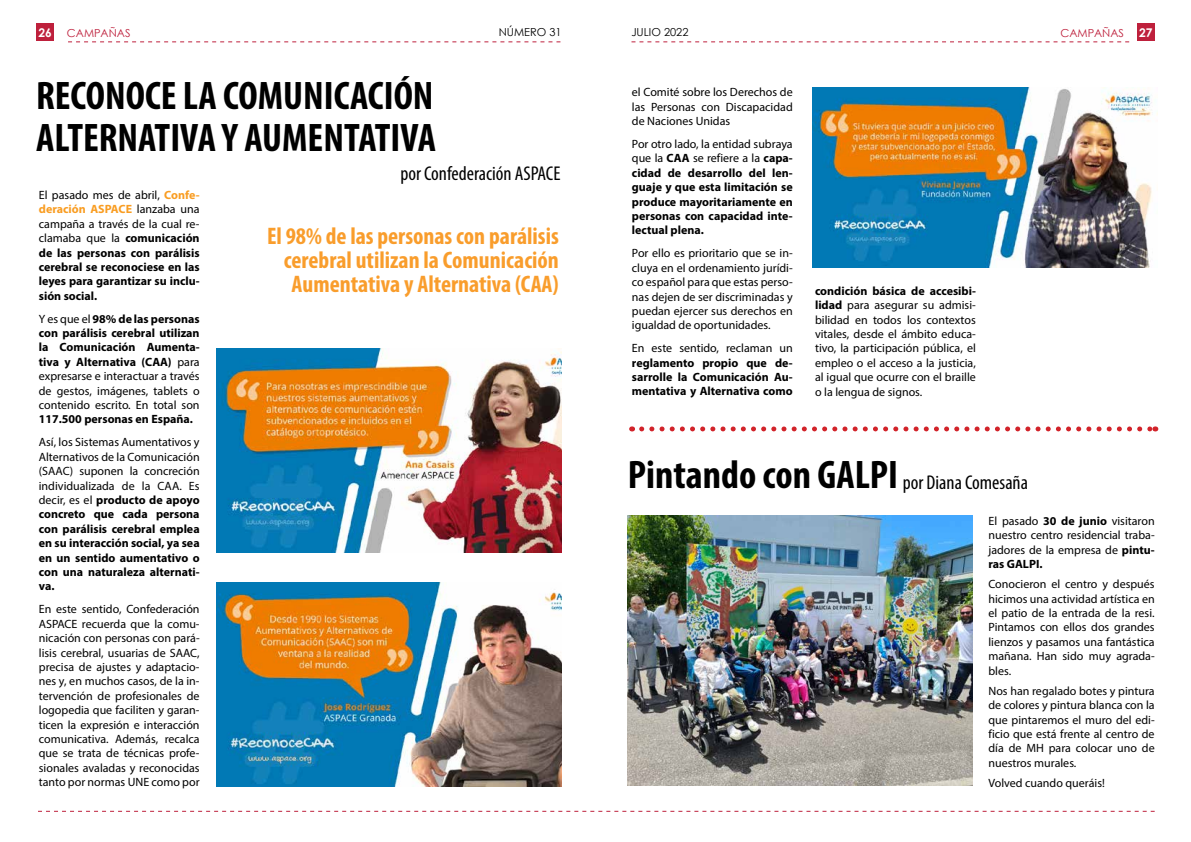
<style>
.page{position:relative;width:1191px;height:842px;background:#fff}
.page>*{position:absolute;margin:0;border:0;box-sizing:border-box;transform-origin:0 0}
.t1{font:700 condensed 40px/42px "Myriad Pro";color:#000}
.t2{font:700 condensed 24px/24px "Myriad Pro";color:#f99d2c;text-align:right}
.t3{font:condensed 20px "Myriad Pro";color:#000}
.t4{font:12px/14.4px "Myriad Pro";color:#000;text-align:justify}
.t5{font:700 12px/14.4px "Myriad Pro";color:#000;text-align:justify}
.t6{font:700 12px "Century Gothic";color:#fff}
.t7{font:11px "Century Gothic";color:#000}
.t8{font:11px "Century Gothic";color:#be203c}
.s1{font-weight:400}
.s2{color:#f99d22}
.s3{font-weight:700}
.s4{font-weight:400;font-size:20px}
</style>
<div class="page">
<svg style="left:38px;top:811px;width:1116px;height:1px"></svg>
<svg style="left:68px;top:41px;width:492px;height:1px"></svg>
<svg style="left:631px;top:41px;width:498px;height:1px"></svg>
<div style="left:36px;top:23px;width:18px;height:18px;background:#be203c"></div>
<div style="left:1137px;top:23px;width:17px;height:18px;background:#be203c"></div>
<img style="left:217px;top:349px;width:344px;height:204px">
<img style="left:217px;top:582px;width:344px;height:205px">
<img style="left:812px;top:87px;width:340px;height:181px">
<img style="left:628px;top:516px;width:344px;height:270px">
<svg style="left:641px;top:426px;width:514px;height:5px"></svg>
<p class="t6" style="left:38px;top:23px;width:15px">26</p>
<p class="t8" style="left:67px;top:25px;width:65px">CAMPAÑAS</p>
<p class="t7" style="left:499px;top:25px;width:64px">NÚMERO 31</p>
<p class="t7" style="left:631px;top:24px;width:59px">JULIO 2022</p>
<p class="t8" style="left:1060px;top:25px;width:65px">CAMPAÑAS</p>
<p class="t6" style="left:1139px;top:23px;width:15px">27</p>
<h1 class="t1" style="left:36px;top:74px;width:401px">RECONOCE LA COMUNICACIÓN<br>ALTERNATIVA Y AUMENTATIVA</h1>
<p class="t5" style="left:39px;top:187px;width:162px"><span class="s1">El pasado mes de abril,</span> <span class="s2">Confe&shy;deración ASPACE</span> <span class="s1">lanzaba una campaña a través de la cual re&shy;clamaba que la</span> comunicación de las personas con parálisis cerebral se reconociese en las leyes para garantizar su inclu&shy;sión social.</p>
<p class="t4" style="left:39px;top:311px;width:162px">Y es que el <span class="s3">98% de las personas con parálisis cerebral utilizan la Comunicación Aumenta&shy;tiva y Alternativa (CAA)</span> para expresarse e interactuar a través de gestos, imágenes, tablets o contenido escrito. En total son</p>
<p class="t5" style="left:39px;top:412px;width:156px">117.500 personas en España.</p>
<p class="t5" style="left:39px;top:435px;width:162px"><span class="s1">Así, los Sistemas Aumentativos y Alternativos de la Comunicación (SAAC) suponen la concreción individualizada de la CAA. Es decir, es el</span> producto de apoyo concreto que cada persona con parálisis cerebral emplea en su interacción social, ya sea en un sentido aumentativo o con una naturaleza alternati&shy;va.</p>
<p class="t4" style="left:39px;top:602px;width:162px">En este sentido, Confederación ASPACE recuerda que la comu&shy;nicación con personas con pará&shy;lisis cerebral, usuarias de SAAC, precisa de ajustes y adaptacio&shy;nes y, en muchos casos, de la in&shy;tervención de profesionales de logopedia que faciliten y garan&shy;ticen la expresión e interacción comunicativa. Además, recalca que se trata de técnicas profe&shy;sionales avaladas y reconocidas tanto por normas UNE como por</p>
<p class="t4" style="left:632px;top:85px;width:162px">el Comité sobre los Derechos de las Personas con Discapacidad de Naciones Unidas</p>
<p class="t5" style="left:632px;top:136px;width:162px"><span class="s1">Por otro lado, la entidad subraya que la</span> CAA <span class="s1">se refiere a la</span> capa&shy;cidad de desarrollo del len&shy;guaje y que esta limitación se produce mayoritariamente en personas con capacidad inte&shy;lectual plena.</p>
<p class="t4" style="left:632px;top:246px;width:162px">Por ello es prioritario que se in&shy;cluya en el ordenamiento jurídi&shy;co español para que estas perso&shy;nas dejen de ser discriminadas y puedan ejercer sus derechos en igualdad de oportunidades.</p>
<p class="t4" style="left:632px;top:341px;width:162px">En este sentido, reclaman un</p>
<p class="t5" style="left:632px;top:355px;width:162px">reglamento propio que de&shy;sarrolle la Comunicación Au&shy;mentativa y Alternativa como</p>
<h3 class="t3" style="left:400px;top:161px;width:161px">por Confederación ASPACE</h3>
<h2 class="t2" style="left:267px;top:224px;width:293px">El 98% de las personas con parálisis cerebral utilizan la Comunicación<br>Aumentativa y Alternativa (CAA)</h2>
<p class="t4" style="left:815px;top:283px;width:162px"><span class="s3">condición básica de accesibi&shy;lidad</span> para asegurar su admisi&shy;bilidad en todos los contextos vitales, desde el ámbito educa&shy;tivo, la participación pública, el empleo o el acceso a la justicia, al igual que ocurre con el braille o la lengua de signos.</p>
<h1 class="t1" style="left:628px;top:453px;width:401px">Pintando con GALPI <span class="s4">por Diana Comesaña</span></h1>
<p class="t4" style="left:988px;top:513px;width:168px">El pasado <span class="s3">30 de junio</span> visitaron nuestro centro residencial traba&shy;jadores de la empresa de <span class="s3">pintu&shy;ras GALPI.</span></p>
<p class="t4" style="left:988px;top:577px;width:168px">Conocieron el centro y después hicimos una actividad artística en el patio de la entrada de la resi.<br>Pintamos con ellos dos grandes lienzos y pasamos una fantástica mañana. Han sido muy agrada&shy;bles.</p>
<p class="t4" style="left:988px;top:683px;width:168px">Nos han regalado botes y pintura de colores y pintura blanca con la que pintaremos el muro del edi&shy;ficio que está frente al centro de día de MH para colocar uno de nuestros murales.</p>
<p class="t4" style="left:988px;top:775px;width:118px">Volved cuando queráis!</p>
</div>
